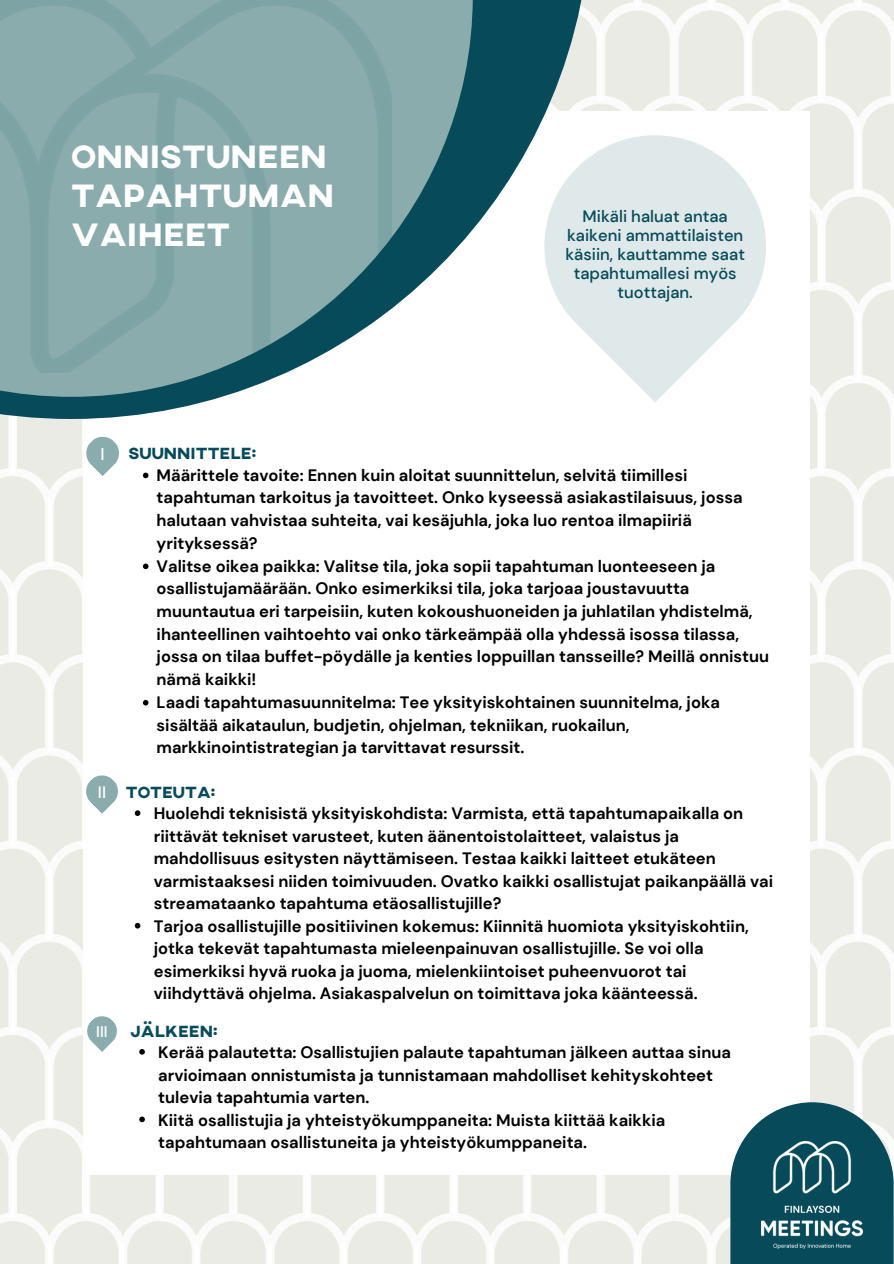
<style>
.page{position:relative;width:894px;height:1264px;background:#fff}
.page>*{position:absolute;margin:0;border:0;box-sizing:border-box;transform-origin:0 0}
.t1{font:800 33px/39.3px "AXIS";color:#fff}
.t2{font:500 16.95px "DM Sans";color:#fff}
.t3{font:700 16.5px/22.6px "DM Sans";color:#000}
.t4{font:500 16.5px/19.2px "DM Sans";color:#074b5b;text-align:center}
.t5{font:800 16.5px "AXIS";color:#074b5b}
.t6{font:500 16.5px "DM Sans";color:#fff}
.t7{font:500 15.45px "DM Sans";color:#fff}
</style>
<div class="page">
<img style="left:0;top:0;width:893px;height:1263px">
<div style="left:84px;top:111px;width:725px;height:1063px;background:#fff"></div>
<svg style="left:730px;top:1102px;width:163px;height:161px;background:#346b78"></svg>
<img style="left:761px;top:1140px;width:100px;height:108px">
<svg style="left:0;top:0;width:591px;height:419px;fill:#074b5b"></svg>
<svg style="left:0;top:0;width:472px;height:397px"></svg>
<img style="left:0;top:0;width:391px;height:373px">
<svg style="left:143px;top:472px;width:5px;height:6px"></svg>
<svg style="left:143px;top:563px;width:5px;height:6px"></svg>
<svg style="left:143px;top:700px;width:5px;height:5px"></svg>
<svg style="left:135px;top:810px;width:5px;height:6px"></svg>
<svg style="left:135px;top:922px;width:5px;height:6px"></svg>
<svg style="left:139px;top:1049px;width:6px;height:5px"></svg>
<svg style="left:139px;top:1116px;width:6px;height:6px"></svg>
<svg style="left:79px;top:430px;width:40px;height:46px"></svg>
<svg style="left:79px;top:768px;width:39px;height:45px"></svg>
<svg style="left:81px;top:1010px;width:36px;height:42px"></svg>
<svg style="left:498px;top:89px;width:313px;height:314px"></svg>
<p class="t1" style="left:71px;top:135px;width:264px">ONNISTUNEEN<br>TAPAHTUMAN<br>VAIHEET</p>
<p class="t4" style="left:565px;top:207px;width:181px">Mikäli haluat antaa kaikeni ammattilaisten käsiin, kauttamme saat tapahtumallesi myös tuottajan.</p>
<h2 class="t2" style="left:100px;top:443px;width:6px">I</h2>
<p class="t6" style="left:98px;top:781px;width:10px">II</p>
<p class="t7" style="left:96px;top:1021px;width:13px">III</p>
<h1 class="t5" style="left:128px;top:442px;width:129px">SUUNNITTELE:</h1>
<p class="t3" style="left:156px;top:463px;width:587px">Määrittele tavoite: Ennen kuin aloitat suunnittelun, selvitä tiimillesi tapahtuman tarkoitus ja tavoitteet. Onko kyseessä asiakastilaisuus, jossa halutaan vahvistaa suhteita, vai kesäjuhla, joka luo rentoa ilmapiiriä yrityksessä?</p>
<h2 class="t3" style="left:156px;top:554px;width:614px">Valitse oikea paikka: Valitse tila, joka sopii tapahtuman luonteeseen ja osallistujamäärään. Onko esimerkiksi tila, joka tarjoaa joustavuutta muuntautua eri tarpeisiin, kuten kokoushuoneiden ja juhlatilan yhdistelmä, ihanteellinen vaihtoehto vai onko tärkeämpää olla yhdessä isossa tilassa, jossa on tilaa buffet-pöydälle ja kenties loppuillan tansseille? Meillä onnistuu nämä kaikki!</h2>
<h2 class="t3" style="left:156px;top:691px;width:564px">Laadi tapahtumasuunnitelma: Tee yksityiskohtainen suunnitelma, joka sisältää aikataulun, budjetin, ohjelman, tekniikan, ruokailun, markkinointistrategian ja tarvittavat resurssit.</h2>
<p class="t5" style="left:126px;top:781px;width:91px">TOTEUTA:</p>
<p class="t3" style="left:154px;top:802px;width:620px">Huolehdi teknisistä yksityiskohdista: Varmista, että tapahtumapaikalla on riittävät tekniset varusteet, kuten äänentoistolaitteet, valaistus ja mahdollisuus esitysten näyttämiseen. Testaa kaikki laitteet etukäteen varmistaaksesi niiden toimivuuden. Ovatko kaikki osallistujat paikanpäällä vai streamataanko tapahtuma etäosallistujille?</p>
<p class="t3" style="left:154px;top:915px;width:596px">Tarjoa osallistujille positiivinen kokemus: Kiinnitä huomiota yksityiskohtiin, jotka tekevät tapahtumasta mieleenpainuvan osallistujille. Se voi olla esimerkiksi hyvä ruoka ja juoma, mielenkiintoiset puheenvuorot tai viihdyttävä ohjelma. Asiakaspalvelun on toimittava joka käänteessä.</p>
<h2 class="t5" style="left:130px;top:1020px;width:89px">JÄLKEEN:</h2>
<p class="t3" style="left:158px;top:1041px;width:574px">Kerää palautetta: Osallistujien palaute tapahtuman jälkeen auttaa sinua arvioimaan onnistumista ja tunnistamaan mahdolliset kehityskohteet tulevia tapahtumia varten.</p>
<p class="t3" style="left:158px;top:1108px;width:508px">Kiitä osallistujia ja yhteistyökumppaneita: Muista kiittää kaikkia tapahtumaan osallistuneita ja yhteistyökumppaneita.</p>
</div>
